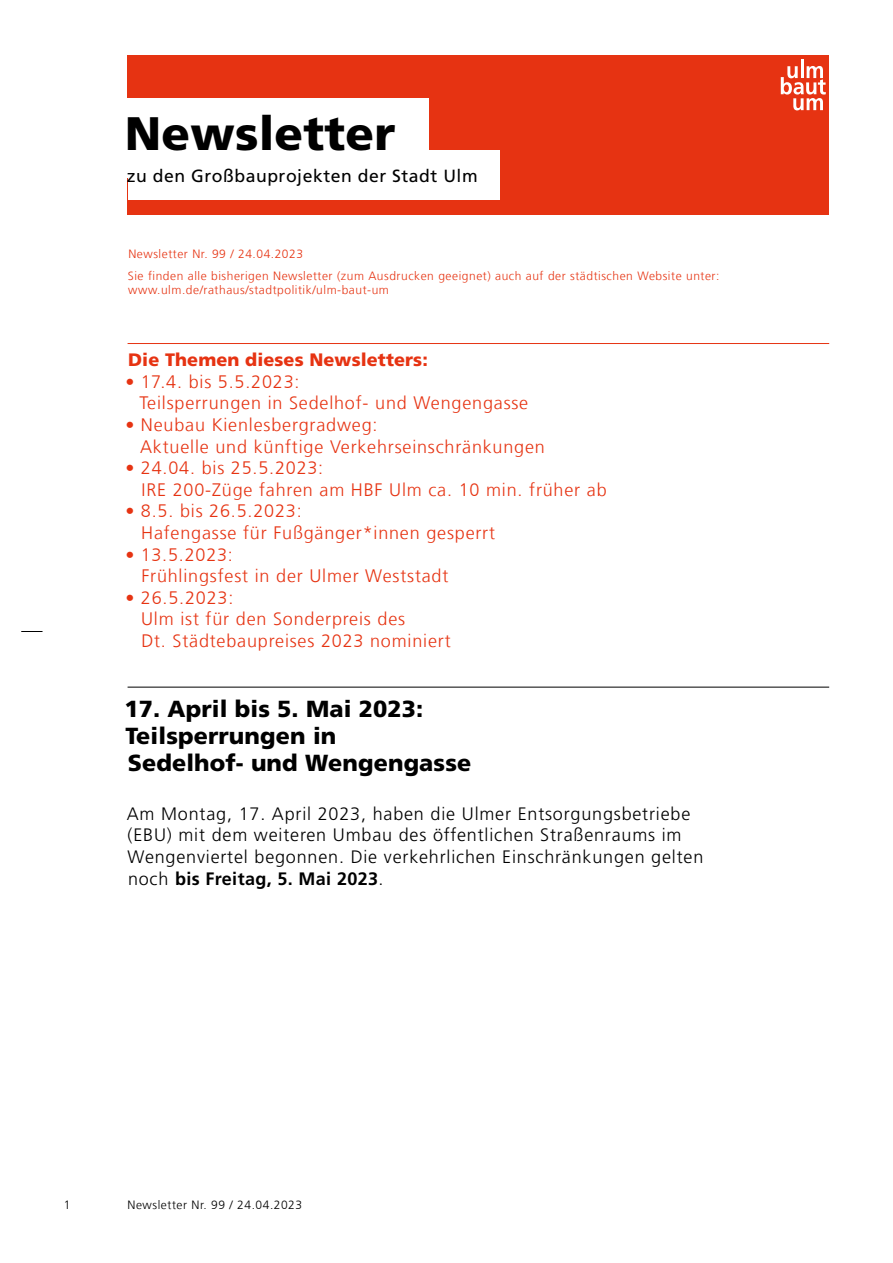
<style>
.page{position:relative;width:893px;height:1263px;background:#fff}
.page>*{position:absolute;margin:0;border:0;box-sizing:border-box;transform-origin:0 0}
.t1{font:900 46.95px "Frutiger";letter-spacing:.005em;color:#000}
.t2{font:900 23.25px/27px "Frutiger LT Com";letter-spacing:.005em;color:#000}
.t3{font:300 18px/21.6px "Frutiger LT Com";letter-spacing:.045em;color:#e63312}
.t4{font:300 18px/21.6px "Frutiger";letter-spacing:.045em;color:#000}
.t5{font:900 18px "Frutiger LT Com";letter-spacing:.005em;color:#e63312}
.t6{font:17.55px "Frutiger";letter-spacing:.03em;color:#000}
.t7{font:300 12px/21.6px "Frutiger LT Com";letter-spacing:.045em;color:#e63312}
.t8{font:300 12px "Frutiger LT Com";letter-spacing:.045em;color:#000}
.s1{font-weight:700}
</style>
<div class="page">
<svg style="left:21px;top:631px;width:22px;height:1px"></svg>
<hr style="left:128px;top:343px;width:701px;height:1px;background:#e63312">
<hr style="left:128px;top:687px;width:701px;height:1px;background:#000">
<div style="left:128px;top:55px;width:701px;height:160px;background:#e63312"></div>
<hr style="left:801px;top:60px;width:3px;height:18px;background:#fff">
<svg style="left:781px;top:66px;width:45px;height:44px"></svg>
<div style="left:128px;top:98px;width:301px;height:80px;background:#fff"></div>
<div style="left:128px;top:151px;width:371px;height:49px;background:#fff"></div>
<h1 class="t1" style="left:125px;top:105px;width:272px">Newsletter</h1>
<p class="t6" style="left:127px;top:165px;width:352px">zu den Großbauprojekten der Stadt Ulm</p>
<p class="t7" style="left:128px;top:243px;width:593px">Newsletter Nr. 99 / 24.04.2023<br>Sie finden alle bisherigen Newsletter (zum Ausdrucken geeignet) auch auf der städtischen Website unter:</p>
<p class="t7" style="left:128px;top:279px;width:262px">www.ulm.de/rathaus/stadtpolitik/ulm-baut-um</p>
<p class="t5" style="left:128px;top:349px;width:301px">Die Themen dieses Newsletters:</p>
<p class="t3" style="left:139px;top:371px;width:390px;text-indent:-14px">• 17.4. bis 5.5.2023:<br>Teilsperrungen in Sedelhof- und Wengengasse</p>
<p class="t3" style="left:140px;top:414px;width:406px;text-indent:-15px">• Neubau Kienlesbergradweg:<br>Aktuelle und künftige Verkehrseinschränkungen</p>
<p class="t3" style="left:142px;top:457px;width:467px;text-indent:-16px">• 24.04. bis 25.5.2023:<br>IRE 200-Züge fahren am HBF Ulm ca. 10 min. früher ab</p>
<p class="t3" style="left:141px;top:500px;width:355px;text-indent:-16px">• 8.5. bis 26.5.2023:<br>Hafengasse für Fußgänger*innen gesperrt</p>
<p class="t3" style="left:141px;top:544px;width:309px;text-indent:-16px">• 13.5.2023:<br>Frühlingsfest in der Ulmer Weststadt</p>
<p class="t3" style="left:141px;top:587px;width:311px;text-indent:-16px">• 26.5.2023:<br>Ulm ist für den Sonderpreis des<br>Dt. Städtebaupreises 2023 nominiert</p>
<p class="t2" style="left:124px;top:695px;width:348px">17. April bis 5. Mai 2023:<br>Teilsperrungen in<br>Sedelhof- und Wengengasse</p>
<p class="t4" style="left:127px;top:803px;width:578px">Am Montag, 17. April 2023, haben die Ulmer Entsorgungsbetriebe (EBU) mit dem weiteren Umbau des öffentlichen Straßenraums im Wengenviertel begonnen. Die verkehrlichen Einschränkungen gelten noch <span class="s1">bis Freitag, 5. Mai 2023</span>.</p>
<p class="t8" style="left:64px;top:1197px;width:8px">1</p>
<p class="t8" style="left:128px;top:1197px;width:176px">Newsletter Nr. 99 / 24.04.2023</p>
</div>
